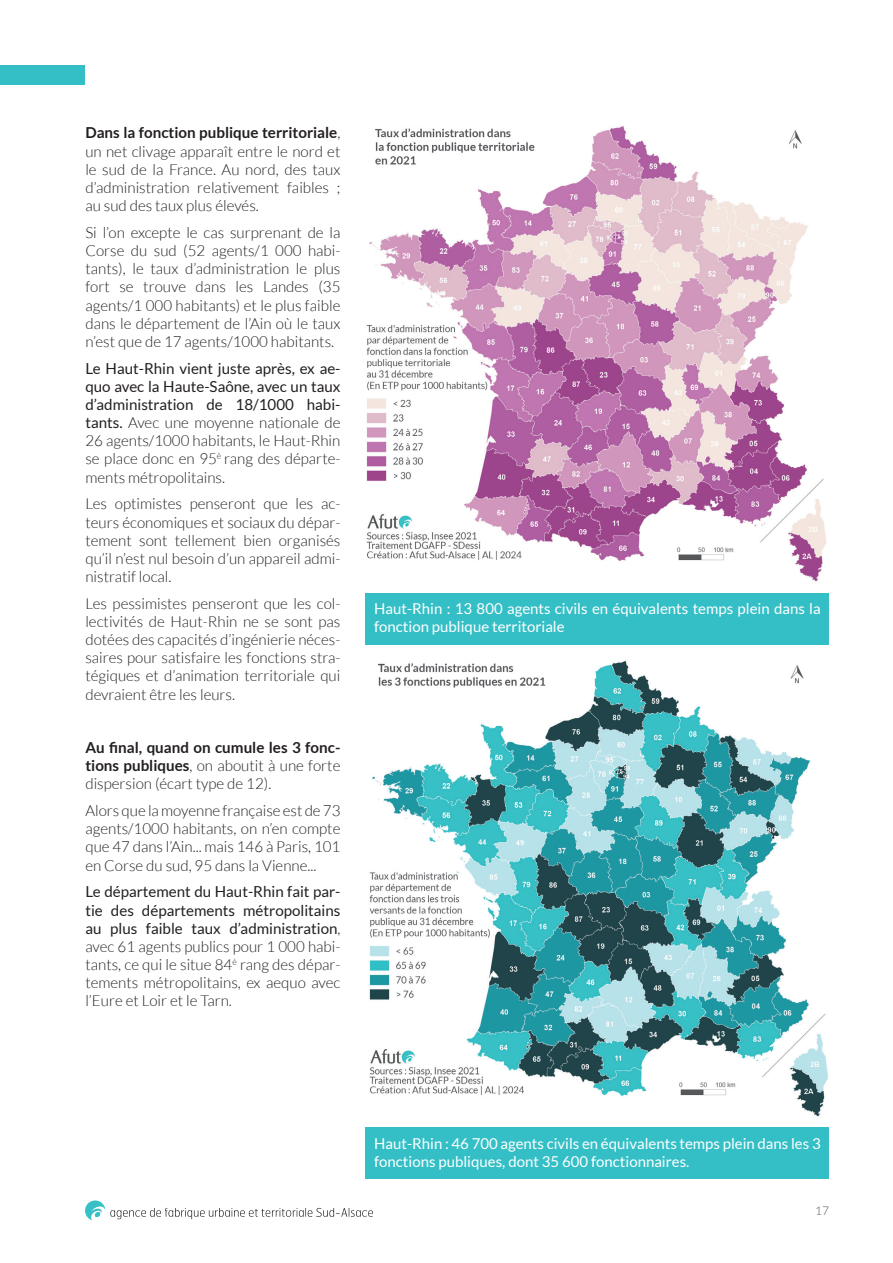
<style>
.page{position:relative;width:893px;height:1263px;background:#fff}
.page>*{position:absolute;margin:0;border:0;box-sizing:border-box;transform-origin:0 0}
.t1{font:300 15.15px/18.1px "Lato";color:#231f20;text-align:justify}
.t2{font:15px/18px "Lato";color:#fff}
.t3{font:300 12px "Lato";color:#57585a}
.s1{font-weight:700}
.s2{font-weight:400}
</style>
<div class="page">
<div style="left:0;top:66px;width:85px;height:19px;background:#34bfc6"></div>
<svg style="left:85px;top:1200px;width:288px;height:20px"></svg>
<img style="left:366px;top:126px;width:460px;height:456px">
<img style="left:369px;top:661px;width:459px;height:456px">
<div style="left:366px;top:593px;width:463px;height:51px;background:#34bfc6"></div>
<div style="left:366px;top:1128px;width:463px;height:51px;background:#34bfc6"></div>
<p class="t1" style="left:85px;top:124px;width:257px"><span class="s1">Dans la fonction publique territoriale</span>, un net clivage apparaît entre le nord et le sud de la France. Au nord, des taux d’administration relativement faibles ; au sud des taux plus élevés.</p>
<p class="t1" style="left:85px;top:223px;width:257px">Si l’on excepte le cas surprenant de la Corse du sud (52 agents/1 000 habi&shy;tants), le taux d’administration le plus fort se trouve dans les Landes (35 agents/1 000 habitants) et le plus faible dans le département de l’Ain où le taux n’est que de 17 agents/1000 habitants.</p>
<p class="t1" style="left:85px;top:359px;width:257px"><span class="s2">Le Haut-Rhin vient juste après, ex ae&shy;quo avec la Haute-Saône, avec un taux d’administration de 18/1000 habi&shy;tants.</span> Avec une moyenne nationale de 26 agents/1000 habitants, le Haut-Rhin se place donc en 95<sup>è</sup> rang des départe&shy;ments métropolitains.</p>
<p class="t1" style="left:85px;top:495px;width:257px">Les optimistes penseront que les ac&shy;teurs économiques et sociaux du dépar&shy;tement sont tellement bien organisés qu’il n’est nul besoin d’un appareil admi&shy;nistratif local.</p>
<p class="t1" style="left:85px;top:594px;width:257px">Les pessimistes penseront que les col&shy;lectivités de Haut-Rhin ne se sont pas dotées des capacités d’ingénierie néces&shy;saires pour satisfaire les fonctions stra&shy;tégiques et d’animation territoriale qui devraient être les leurs.</p>
<p class="t1" style="left:85px;top:738px;width:257px"><span class="s1">Au final, quand on cumule les 3 fonc&shy;tions publiques</span>, on aboutit à une forte dispersion (écart type de 12).</p>
<p class="t1" style="left:85px;top:802px;width:257px">Alors que la moyenne française est de 73 agents/1000 habitants, on n’en compte que 47 dans l’Ain... mais 146 à Paris, 101 en Corse du sud, 95 dans la Vienne...</p>
<p class="t1" style="left:85px;top:883px;width:257px"><span class="s2">Le département du Haut-Rhin fait par&shy;tie des départements métropolitains au plus faible taux d’administration</span>, avec 61 agents publics pour 1 000 habi&shy;tants, ce qui le situe 84<sup>è</sup> rang des dépar&shy;tements métropolitains, ex aequo avec l’Eure et Loir et le Tarn.</p>
<p class="t2" style="left:374px;top:599px;width:448px">Haut-Rhin : 13 800 agents civils en équivalents temps plein dans la fonction publique territoriale</p>
<p class="t2" style="left:374px;top:1134px;width:448px">Haut-Rhin : 46 700 agents civils en équivalents temps plein dans les 3 fonctions publiques, dont 35 600 fonctionnaires.</p>
<p class="t3" style="left:815px;top:1204px;width:15px">17</p>
</div>
